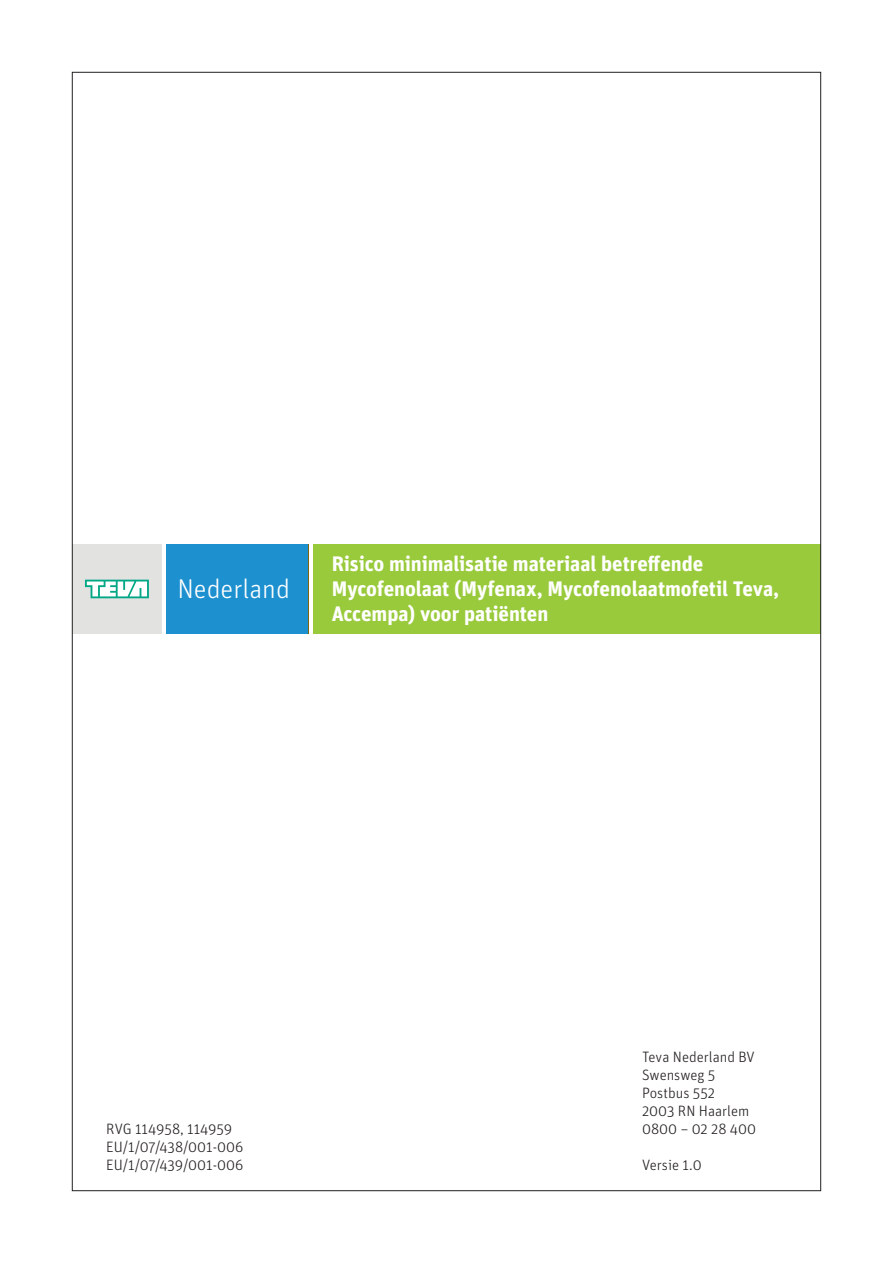
<style>
.page{position:relative;width:893px;height:1263px;background:#fff}
.page>*{position:absolute;margin:0;border:0;box-sizing:border-box;transform-origin:0 0}
.t1{font:300 27.15px "Unit OT";color:#fff}
.t2{font:700 21px/25.2px "Unit OT";letter-spacing:-.005em;color:#fff}
.t3{font:300 15px/18px "Unit OT";color:#231f20}
</style>
<div class="page">
<div style="left:72px;top:544px;width:90px;height:90px;background:#e2e2e1"></div>
<svg style="left:85px;top:580px;width:64px;height:18px"></svg>
<div style="left:166px;top:544px;width:142px;height:90px;background:#1d90d0"></div>
<div style="left:313px;top:544px;width:508px;height:90px;background:#99ca3b"></div>
<h1 class="t1" style="left:177px;top:573px;width:114px">Nederland</h1>
<h2 class="t2" style="left:332px;top:550px;width:449px">Risico minimalisatie materiaal betreffende<br>Mycofenolaat (Myfenax, Mycofenolaatmofetil Teva,<br>Accempa) voor patiënten</h2>
<p class="t3" style="left:106px;top:1120px;width:139px">RVG 114958, 114959<br>EU/1/07/438/001-006<br>EU/1/07/439/001-006</p>
<p class="t3" style="left:642px;top:1048px;width:115px">Teva Nederland BV<br>Swensweg 5<br>Postbus 552<br>2003 RN Haarlem<br>0800 – 02 28 400</p>
<p class="t3" style="left:642px;top:1156px;width:61px">Versie 1.0</p>
</div>
